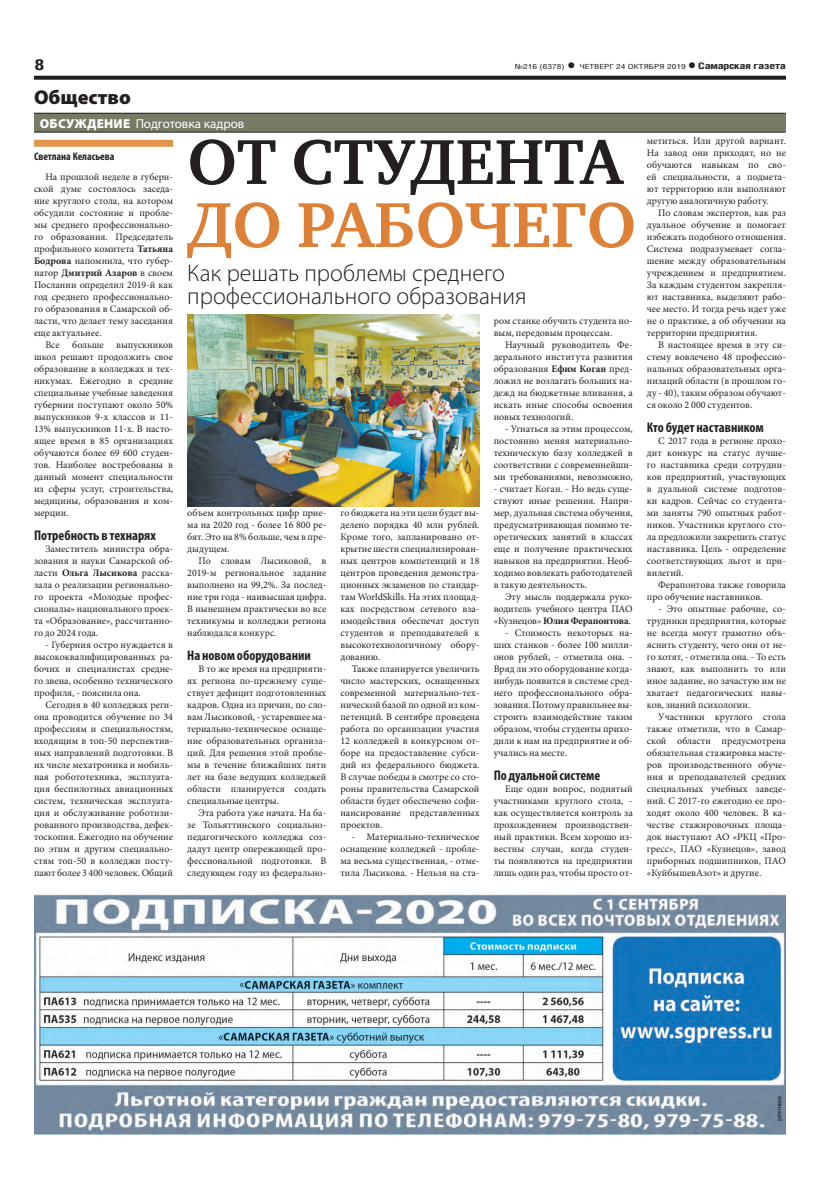
<style>
.page{position:relative;width:820px;height:1191px;background:#fff}
.page>*{position:absolute;margin:0;border:0;box-sizing:border-box;transform-origin:0 0}
.ЗАГОЛОВОК{font:700 65px/63px "Charter C";color:#231f20}
.ПОДЗАГОЛОВОК{font:300 24px/23px "Myriad Pro";color:#231f20}
.КОЛОНТИТУЛ{font:900 20px "Myriad Pro";color:#231f20}
.t1{font:700 15px "Helios Cond";color:#231f20;scale:1.4 1}
.ЗАГ_в_ТЕКСТЕ{font:700 condensed 14px "Myriad Pro";color:#231f20}
.надзаголовок{font:13px "Myriad Pro";color:#fff}
.АВТОР_цвет__копия{font:700 condensed 11px "Myriad Pro";color:#231f20}
.ОСНОВНОЙ{font:10px/12px "Minion Pro";color:#231f20;text-align:justify}
.t2{font:700 9px "Helios Cond";letter-spacing:-.02em;color:#231f20;scale:1.4 1}
.t3{font:7px "Helios Cond";color:#231f20;scale:1.4 1}
.s1{font-weight:700;font-size:16px}
.s2{font-size:16px}
.s3{font-weight:900}
.s4{font-weight:700}
.s5{color:#de8138}
</style>
<div class="page">
<svg style="left:34px;top:76px;width:751px;height:4px;background:#322f2f"></svg>
<div style="left:34px;top:113px;width:751px;height:19px;background:#777a65"></div>
<hr style="left:34px;top:113px;width:751px;height:1px;background:#231f20">
<hr style="left:34px;top:132px;width:751px;height:1px;background:#231f20">
<div style="left:34px;top:140px;width:139px;height:7px;background:#e0974d"></div>
<img style="left:187px;top:315px;width:292px;height:192px">
<img style="left:34px;top:890px;width:751px;height:244px">
<p class="t1" style="left:34px;top:55px;width:9px">8</p>
<p class="t3" style="left:514px;top:63px;width:124px">№216 (6378) <span class="s1">•</span> ЧЕТВЕРГ 24 ОКТЯБРЯ 2019</p>
<p class="t2" style="left:687px;top:61px;width:72px"><span class="s2">•</span> Самарская газета</p>
<p class="КОЛОНТИТУЛ" style="left:34px;top:85px;width:98px">Общество</p>
<p class="надзаголовок" style="left:40px;top:115px;width:206px"><span class="s3">ОБСУЖДЕНИЕ</span> Подготовка кадров</p>
<p class="АВТОР_цвет__копия" style="left:34px;top:150px;width:82px">Светлана Келасьева</p>
<p class="ОСНОВНОЙ" style="left:34px;top:171px;width:140px;text-indent:11px">На прошлой неделе в губерн&shy;ской думе состоялось заседа&shy;ние круглого стола, на котором обсудили состояние и пробле&shy;мы среднего профессионально&shy;го образования. Председатель профильного комитета <span class="s4">Татьяна Бодрова</span> напомнила, что губер&shy;натор <span class="s4">Дмитрий Азаров</span> в своем Послании определил 2019-й как год среднего профессионально&shy;го образования в Самарской об&shy;ласти, что делает тему заседания еще актуальнее.</p>
<p class="ОСНОВНОЙ" style="left:34px;top:339px;width:140px;text-indent:11px">Все больше выпускников школ решают продолжить свое образование в колледжах и тех&shy;никумах. Ежегодно в средние специальные учебные заведения губернии поступают около 50% выпускников 9-х классов и 11- 13% выпускников 11-х. В насто&shy;ящее время в 85 организациях обучаются более 69 600 студен&shy;тов. Наиболее востребованы в данный момент специальности из сферы услуг, строительства, медицины, образования и ком&shy;мерции.</p>
<p class="ЗАГ_в_ТЕКСТЕ" style="left:34px;top:527px;width:123px">Потребность в технарях</p>
<p class="ОСНОВНОЙ" style="left:34px;top:543px;width:140px;text-indent:11px">Заместитель министра обра&shy;зования и науки Самарской об&shy;ласти <span class="s4">Ольга Лысикова</span> расска&shy;зала о реализации регионально&shy;го проекта «Молодые профес&shy;сионалы» национального проек&shy;та «Образование», рассчитанно&shy;го до 2024 года.</p>
<p class="ОСНОВНОЙ" style="left:34px;top:639px;width:140px;text-indent:11px">- Губерния остро нуждается в высококвалифицированных ра&shy;бочих и специалистах средне&shy;го звена, особенно технического профиля, - пояснила она.</p>
<p class="ОСНОВНОЙ" style="left:34px;top:699px;width:140px;text-indent:11px">Сегодня в 40 колледжах реги&shy;она проводится обучение по 34 профессиям и специальностям, входящим в топ-50 перспектив&shy;ных направлений подготовки. В их числе мехатроника и мобиль&shy;ная робототехника, эксплуата&shy;ция беспилотных авиационных систем, техническая эксплуата&shy;ция и обслуживание роботизи&shy;рованного производства, дефек&shy;тоскопия. Ежегодно на обучение по этим и другим специально&shy;стям топ-50 в колледжи посту&shy;пают более 3 400 человек. Общий</p>
<p class="ЗАГОЛОВОК" style="left:187px;top:131px;width:450px">ОТ СТУДЕНТА<br><span class="s5">ДО РАБОЧЕГО</span></p>
<p class="ПОДЗАГОЛОВОК" style="left:187px;top:261px;width:340px">Как решать проблемы среднего профессионального образования</p>
<p class="ОСНОВНОЙ" style="left:187px;top:507px;width:140px">объем контрольных цифр прие&shy;ма на 2020 год - более 16 800 ре&shy;бят. Это на 8% больше, чем в пре&shy;дыдущем.</p>
<p class="ОСНОВНОЙ" style="left:187px;top:555px;width:140px;text-indent:11px">По словам Лысиковой, в 2019-м региональное задание выполнено на 99,2%. За послед&shy;ние три года - наивысшая цифра.<br>В нынешнем практически во все техникумы и колледжи региона наблюдался конкурс.</p>
<p class="ЗАГ_в_ТЕКСТЕ" style="left:187px;top:647px;width:125px">На новом оборудовании</p>
<p class="ОСНОВНОЙ" style="left:187px;top:663px;width:140px;text-indent:11px">В то же время на предприяти&shy;ях региона по-прежнему суще&shy;ствует дефицит подготовленных кадров. Одна из причин, по сло&shy;вам Лысиковой, - устаревшее ма&shy;териально-техническое оснаще&shy;ние образовательных организа&shy;ций. Для решения этой пробле&shy;мы в течение ближайших пяти лет на базе ведущих колледжей области планируется создать специальные центры.</p>
<p class="ОСНОВНОЙ" style="left:187px;top:807px;width:140px;text-indent:11px">Эта работа уже начата. На ба&shy;зе Тольяттинского социально&shy;педагогического колледжа соз&shy;дадут центр опережающей про&shy;фессиональной подготовки. В следующем году из федерально-</p>
<p class="ОСНОВНОЙ" style="left:340px;top:507px;width:140px">го бюджета на эти цели будет вы&shy;делено порядка 40 млн рублей.<br>Кроме того, запланировано от&shy;крытие шести специализирован&shy;ных центров компетенций и 18 центров проведения демонстра&shy;ционных экзаменов по стандар&shy;там WorldSkills. На этих площад&shy;ках посредством сетевого вза&shy;имодействия обеспечат доступ студентов и преподавателей к высокотехнологичному обору&shy;дованию.</p>
<p class="ОСНОВНОЙ" style="left:340px;top:663px;width:140px;text-indent:11px">Также планируется увеличить число мастерских, оснащенных современной материально-тех&shy;нической базой по одной из ком&shy;петенций. В сентябре проведена работа по организации участия 12 колледжей в конкурсном от&shy;боре на предоставление субси&shy;дий из федерального бюджета.<br>В случае победы в смотре со сто&shy;роны правительства Самарской области будет обеспечено софи&shy;нансирование представленных проектов.</p>
<p class="ОСНОВНОЙ" style="left:340px;top:831px;width:140px;text-indent:11px">- Материально-техническое оснащение колледжей - пробле&shy;ма весьма существенная, - отме&shy;тила Лысикова. - Нельзя на ста-</p>
<p class="ОСНОВНОЙ" style="left:493px;top:315px;width:140px">ром станке обучить студента но&shy;вым, передовым процессам.</p>
<p class="ОСНОВНОЙ" style="left:493px;top:339px;width:140px;text-indent:11px">Научный руководитель Фе&shy;дерального института развития образования <span class="s4">Ефим Коган</span> пред&shy;ложил не возлагать больших на&shy;дежд на бюджетные вливания, а искать иные способы освоения новых технологий.</p>
<p class="ОСНОВНОЙ" style="left:493px;top:423px;width:140px;text-indent:11px">- Угнаться за этим процессом, постоянно меняя материально&shy;техническую базу колледжей в соответствии с современнейши&shy;ми требованиями, невозможно,</p>
<p class="ОСНОВНОЙ" style="left:493px;top:483px;width:140px">- считает Коган. - Но ведь суще&shy;ствуют иные решения. Напри&shy;мер, дуальная система обучения, предусматривающая помимо те&shy;оретических занятий в классах еще и получение практических навыков на предприятии. Необ&shy;ходимо вовлекать работодателей в такую деятельность.</p>
<p class="ОСНОВНОЙ" style="left:493px;top:591px;width:140px;text-indent:11px">Эту мысль поддержала руко&shy;водитель учебного центра ПАО «Кузнецов» <span class="s4">Юлия Ферапонтова</span>.</p>
<p class="ОСНОВНОЙ" style="left:493px;top:627px;width:140px;text-indent:11px">- Стоимость некоторых на&shy;ших станков - более 100 милли&shy;онов рублей, - отметила она. - Вряд ли это оборудование когда&shy;нибудь появится в системе сред&shy;него профессионального обра&shy;зования. Потому правильнее вы&shy;строить взаимодействие таким образом, чтобы студенты прихо&shy;дили к нам на предприятие и об&shy;учались на месте.</p>
<p class="ЗАГ_в_ТЕКСТЕ" style="left:493px;top:767px;width:108px">По дуальной системе</p>
<p class="ОСНОВНОЙ" style="left:493px;top:783px;width:140px;text-indent:11px">Еще один вопрос, поднятый участниками круглого стола, - как осуществляется контроль за прохождением производствен&shy;ный практики. Всем хорошо из&shy;вестны случаи, когда студен&shy;ты появляются на предприятии лишь один раз, чтобы просто от-</p>
<p class="ОСНОВНОЙ" style="left:646px;top:135px;width:140px">метиться. Или другой вариант.<br>На завод они приходят, но не обучаются навыкам по сво&shy;ей специальности, а подмета&shy;ют территорию или выполняют другую аналогичную работу.</p>
<p class="ОСНОВНОЙ" style="left:646px;top:207px;width:140px;text-indent:11px">По словам экспертов, как раз дуальное обучение и помогает избежать подобного отношения.<br>Система подразумевает согла&shy;шение между образовательным учреждением и предприятием.<br>За каждым студентом закрепля&shy;ют наставника, выделяют рабо&shy;чее место. И тогда речь идет уже не о практике, а об обучении на территории предприятия.</p>
<p class="ОСНОВНОЙ" style="left:646px;top:339px;width:140px;text-indent:11px">В настоящее время в эту си&shy;стему вовлечено 48 профессио&shy;нальных образовательных орга&shy;низаций области (в прошлом го&shy;ду - 40), таким образом обучают&shy;ся около 2 000 студентов.</p>
<p class="ЗАГ_в_ТЕКСТЕ" style="left:646px;top:419px;width:118px">Кто будет наставником</p>
<p class="ОСНОВНОЙ" style="left:646px;top:435px;width:140px;text-indent:11px">С 2017 года в регионе прохо&shy;дит конкурс на статус лучше&shy;го наставника среди сотрудни&shy;ков предприятий, участвующих в дуальной системе подготов&shy;ки кадров. Сейчас со студента&shy;ми заняты 790 опытных работ&shy;ников. Участники круглого сто&shy;ла предложили закрепить статус наставника. Цель - определение соответствующих льгот и при&shy;вилегий.</p>
<p class="ОСНОВНОЙ" style="left:646px;top:579px;width:140px;text-indent:11px">Ферапонтова также говорила про обучение наставников.</p>
<p class="ОСНОВНОЙ" style="left:646px;top:603px;width:140px;text-indent:11px">- Это опытные рабочие, со&shy;трудники предприятия, которые не всегда могут грамотно объ&shy;яснить студенту, чего они от не&shy;го хотят, - отметила она. - То есть знают, как выполнить то или иное задание, но зачастую им не хватает педагогических навы&shy;ков, знаний психологии.</p>
<p class="ОСНОВНОЙ" style="left:646px;top:711px;width:140px;text-indent:11px">Участники круглого стола также отметили, что в Самар&shy;ской области предусмотрена обязательная стажировка масте&shy;ров производственного обуче&shy;ния и преподавателей средних специальных учебных заведе&shy;ний. С 2017-го ежегодно ее про&shy;ходят около 400 человек. В ка&shy;честве стажировочных площа&shy;док выступают АО «РКЦ «Про&shy;гресс», ПАО «Кузнецов», завод приборных подшипников, ПАО «КуйбышевАзот» и другие.</p>
</div>
